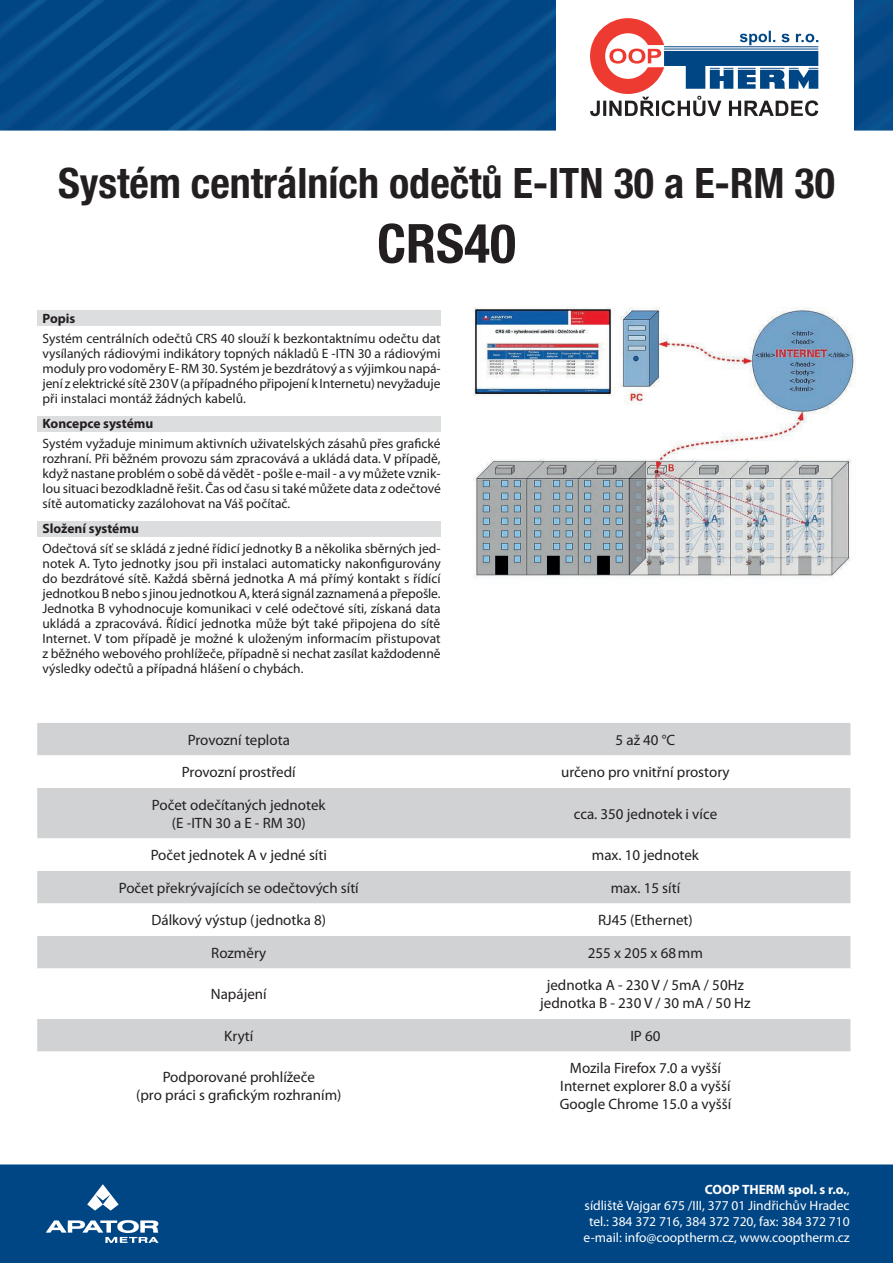
<style>
.page{position:relative;width:893px;height:1263px;background:#fff}
.page>*{position:absolute;margin:0;border:0;box-sizing:border-box;transform-origin:0 0}
.t1{font:700 condensed 54px "Helvetica Neue CE";color:#231f20}
.t2{font:700 condensed 42px "Helvetica Neue CE";color:#231f20}
.t3{font:15px/18px "Myriad Pro";color:#231f20;text-align:center}
.t4{font:13.5px/15px "Myriad Pro";color:#231f20;text-align:justify}
.t5{font:13.5px/16.2px "Myriad Pro";color:#fff;text-align:right}
.t6{font:700 13.5px "Myriad Pro";color:#231f20}
.s1{font-weight:700}
</style>
<div class="page">
<img style="left:0;top:0;width:893px;height:1263px">
<svg style="left:87px;top:1184px;width:32px;height:26px"></svg>
<svg style="left:46px;top:1220px;width:113px;height:23px"></svg>
<div style="left:556px;top:0;width:298px;height:134px;background:#fff"></div>
<svg style="left:590px;top:18px;width:228px;height:98px"></svg>
<div style="left:37px;top:522px;width:404px;height:15px;background:#dcdddf"></div>
<div style="left:37px;top:416px;width:404px;height:15px;background:#dcdddf"></div>
<div style="left:37px;top:311px;width:404px;height:15px;background:#dcdddf"></div>
<div style="left:37px;top:723px;width:813px;height:32px;background:#d1d2d4"></div>
<svg style="left:37px;top:755px;width:813px;height:365px"></svg>
<img style="left:464px;top:299px;width:400px;height:287px">
<h2 class="t2" style="left:58px;top:158px;width:778px">Systém centrálních odečtů E-ITN 30 a E-RM 30</h2>
<h1 class="t1" style="left:377px;top:211px;width:140px">CRS40</h1>
<p class="t6" style="left:43px;top:311px;width:34px">Popis</p>
<p class="t4" style="left:43px;top:331px;width:400px">Systém centrálních odečtů CRS 40 slouží k bezkontaktnímu odečtu dat vysílaných rádiovými indikátory topných nákladů E -ITN 30 a rádiovými moduly pro vodoměry E- RM 30. Systém je bezdrátový a s výjimkou napá&shy;jení z elektrické sítě 230 V (apřípadného připojení k Internetu) nevyžaduje při instalaci montáž žádných kabelů.</p>
<p class="t6" style="left:43px;top:416px;width:112px">Koncepce systému</p>
<p class="t4" style="left:43px;top:436px;width:400px">Systém vyžaduje minimum aktivních uživatelských zásahů přes grafické rozhraní. Při běžném provozu sám zpracovává a ukládá data. V případě, když nastane problém o sobě dá vědět - pošle e-mail - a vy můžete vznik&shy;lou situaci bezodkladně řešit. Čas od času si také můžete data z odečtové sítě automaticky zazálohovat na Váš počítač.</p>
<p class="t6" style="left:43px;top:521px;width:98px">Složení systému</p>
<p class="t4" style="left:43px;top:541px;width:400px">Odečtová síť se skládá z jedné řídicí jednotky B a několika sběrných jed&shy;notek A. Tyto jednotky jsou při instalaci automaticky nakonfigurovány do bezdrátové sítě. Každá sběrná jednotka A má přímý kontakt s řídící jednotkou B nebo sjinou jednotkou A, která signál zaznamená a přepošle.<br>Jednotka B vyhodnocuje komunikaci v celé odečtové síti, získaná data ukládá a zpracovává. Řídicí jednotka může být také připojena do sítě Internet. V tom případě je možné k uloženým informacím přistupovat z běžného webového prohlížeče, případně si nechat zasílat každodenně výsledky odečtů a případná hlášení o chybách.</p>
<p class="t3" style="left:188px;top:731px;width:104px">Provozní teplota</p>
<p class="t3" style="left:616px;top:731px;width:61px">5 až 40 °C</p>
<p class="t3" style="left:182px;top:763px;width:115px">Provozní prostředí</p>
<p class="t3" style="left:561px;top:763px;width:170px">určeno pro vnitřní prostory</p>
<p class="t3" style="left:152px;top:796px;width:175px">Počet odečítaných jednotek (E -ITN 30 a E - RM 30)</p>
<p class="t3" style="left:574px;top:805px;width:145px">cca. 350 jednotek i více</p>
<p class="t3" style="left:151px;top:846px;width:178px">Počet jednotek A v jedné síti</p>
<p class="t3" style="left:592px;top:846px;width:109px">max. 10 jednotek</p>
<p class="t3" style="left:119px;top:879px;width:241px">Počet překrývajících se odečtových sítí</p>
<p class="t3" style="left:611px;top:879px;width:71px">max. 15 sítí</p>
<p class="t3" style="left:151px;top:912px;width:176px">Dálkový výstup (jednotka 8)</p>
<p class="t3" style="left:598px;top:912px;width:96px">RJ45 (Ethernet)</p>
<p class="t3" style="left:211px;top:944px;width:57px">Rozměry</p>
<p class="t3" style="left:588px;top:944px;width:117px">255 x 205 x 68mm</p>
<p class="t3" style="left:211px;top:986px;width:57px">Napájení</p>
<p class="t3" style="left:540px;top:977px;width:212px">jednotka A - 230 V / 5mA / 50Hz jednotka B - 230 V / 30 mA / 50 Hz</p>
<p class="t3" style="left:224px;top:1027px;width:31px">Krytí</p>
<p class="t3" style="left:630px;top:1027px;width:32px">IP 60</p>
<p class="t3" style="left:136px;top:1069px;width:207px">Podporované prohlížeče<br>(pro práci s grafickým rozhraním)</p>
<p class="t3" style="left:560px;top:1060px;width:173px">Mozila Firefox 7.0 a vyšší<br>Internet explorer 8.0 a vyšší<br>Google Chrome 15.0 a vyšší</p>
<p class="t5" style="left:584px;top:1181px;width:267px"><span class="s1">COOP THERM spol. s r.o.</span>,<br>sídliště Vajgar 675 /III, 377 01 Jindřichův Hradec tel.: 384 372 716, 384 372 720, fax: 384 372 710 e-mail: info@cooptherm.cz, www.cooptherm.cz</p>
</div>
